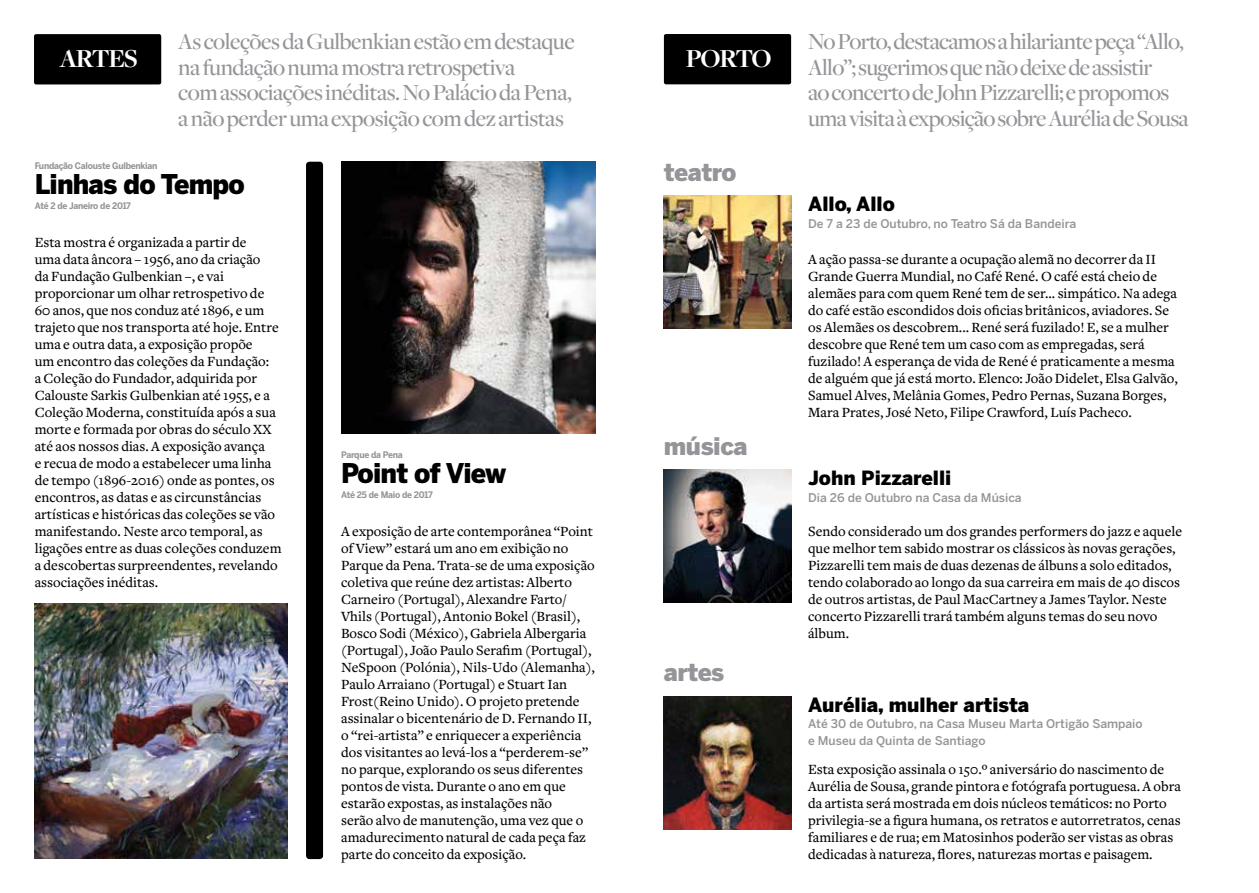
<style>
.page{position:relative;width:1259px;height:893px;background:#fff}
.page>*{position:absolute;margin:0;border:0;box-sizing:border-box;transform-origin:0 0}
.t1{font:900 27px "Benton Sans";letter-spacing:-.03em;color:#000}
.t2{font:700 27px "Freight Disp";letter-spacing:-.05em;color:#fff}
.t3{font:500 24px/25.5px "Freight Disp";letter-spacing:-.03em;color:#939598}
.t4{font:900 24px "Benton Sans";letter-spacing:-.02em;color:#939598}
.t5{font:900 19.5px "Benton Sans";color:#000}
.t6{font:500 14.7px/17px "Freight Text";color:#000}
.t7{font:500 12px/16.5px "Benton Sans";color:#939598}
.t8{font:700 9px "Benton Sans";letter-spacing:-.03em;color:#939598;scale:.95 1}
</style>
<div class="page">
<img style="left:663px;top:470px;width:128px;height:133px">
<img style="left:663px;top:196px;width:128px;height:132px">
<img style="left:663px;top:696px;width:128px;height:133px">
<div style="left:664px;top:34px;width:127px;height:50px;background:#000;border-radius:2px"></div>
<div style="left:34px;top:34px;width:127px;height:50px;background:#000;border-radius:2px"></div>
<div style="left:306px;top:162px;width:17px;height:697px;background:#000;border-radius:3px"></div>
<img style="left:341px;top:162px;width:254px;height:272px">
<img style="left:35px;top:604px;width:253px;height:255px">
<h1 class="t2" style="left:60px;top:44px;width:80px">ARTES</h1>
<h2 class="t3" style="left:178px;top:29px;width:398px">As coleções da Gulbenkian estão em destaque na fundação numa mostra retrospetiva<br>com associações inéditas. No Palácio da Pena, a não perder uma exposição com dez artistas</h2>
<p class="t8" style="left:35px;top:160px;width:131px">Fundação Calouste Gulbenkian</p>
<h1 class="t1" style="left:35px;top:168px;width:211px">Linhas do Tempo</h1>
<p class="t8" style="left:35px;top:201px;width:103px">Até 2 de Janeiro de 2017</p>
<p class="t6" style="left:35px;top:234px;width:248px">Esta mostra é organizada a partir de<br>uma data âncora – 1956, ano da criação<br>da Fundação Gulbenkian –, e vai proporcionar um olhar retrospetivo de 60 anos, que nos conduz até 1896, e um trajeto que nos transporta até hoje. Entre uma e outra data, a exposição propõe<br>um encontro das coleções da Fundação:<br>a Coleção do Fundador, adquirida por Calouste Sarkis Gulbenkian até 1955, e a Coleção Moderna, constituída após a sua morte e formada por obras do século XX até aos nossos dias. A exposição avança<br>e recua de modo a estabelecer uma linha de tempo (1896-2016) onde as pontes, os encontros, as datas e as circunstâncias artísticas e históricas das coleções se vão manifestando. Neste arco temporal, as ligações entre as duas coleções conduzem a descobertas surpreendentes, revelando associações inéditas.</p>
<p class="t8" style="left:341px;top:449px;width:66px">Parque da Pena</p>
<h1 class="t1" style="left:341px;top:457px;width:166px">Point of View</h1>
<p class="t8" style="left:341px;top:490px;width:98px">Até 25 de Maio de 2017</p>
<p class="t6" style="left:341px;top:523px;width:255px">A exposição de arte contemporânea “Point of View” estará um ano em exibição no Parque da Pena. Trata-se de uma exposição coletiva que reúne dez artistas: Alberto Carneiro (Portugal), Alexandre Farto/ Vhils (Portugal), Antonio Bokel (Brasil), Bosco Sodi (México), Gabriela Albergaria (Portugal), João Paulo Serafim (Portugal), NeSpoon (Polónia), Nils-Udo (Alemanha), Paulo Arraiano (Portugal) e Stuart Ian Frost(Reino Unido). O projeto pretende assinalar o bicentenário de D. Fernando II, o “rei-artista” e enriquecer a experiência dos visitantes ao levá-los a “perderem-se” no parque, explorando os seus diferentes pontos de vista. Durante o ano em que estarão expostas, as instalações não<br>serão alvo de manutenção, uma vez que o amadurecimento natural de cada peça faz parte do conceito da exposição.</p>
<h1 class="t2" style="left:686px;top:44px;width:87px">PORTO</h1>
<h2 class="t4" style="left:664px;top:158px;width:74px">teatro</h2>
<h2 class="t4" style="left:664px;top:432px;width:85px">música</h2>
<h2 class="t4" style="left:664px;top:658px;width:62px">artes</h2>
<h2 class="t3" style="left:808px;top:29px;width:382px">No Porto, destacamos a hilariante peça “Allo, Allo”; sugerimos que não deixe de assistir<br>ao concerto de John Pizzarelli; e propomos uma visita à exposição sobre Aurélia de Sousa</h2>
<h3 class="t5" style="left:808px;top:192px;width:88px">Allo, Allo</h3>
<p class="t7" style="left:808px;top:215px;width:270px">De 7 a 23 de Outubro, no Teatro Sá da Bandeira</p>
<p class="t6" style="left:808px;top:251px;width:371px">A ação passa-se durante a ocupação alemã no decorrer da II Grande Guerra Mundial, no Café René. O café está cheio de alemães para com quem René tem de ser... simpático. Na adega do café estão escondidos dois oficias britânicos, aviadores. Se os Alemães os descobrem... René será fuzilado! E, se a mulher descobre que René tem um caso com as empregadas, será fuzilado! A esperança de vida de René é praticamente a mesma de alguém que já está morto. Elenco: João Didelet, Elsa Galvão, Samuel Alves, Melânia Gomes, Pedro Pernas, Suzana Borges, Mara Prates, José Neto, Filipe Crawford, Luís Pacheco.</p>
<h3 class="t5" style="left:808px;top:467px;width:145px">John Pizzarelli</h3>
<p class="t7" style="left:808px;top:489px;width:215px">Dia 26 de Outubro na Casa da Música</p>
<p class="t6" style="left:808px;top:523px;width:375px">Sendo considerado um dos grandes performers do jazz e aquele que melhor tem sabido mostrar os clássicos às novas gerações, Pizzarelli tem mais de duas dezenas de álbuns a solo editados, tendo colaborado ao longo da sua carreira em mais de 40 discos de outros artistas, de Paul MacCartney a James Taylor. Neste concerto Pizzarelli trará também alguns temas do seu novo álbum.</p>
<h3 class="t5" style="left:808px;top:693px;width:223px">Aurélia, mulher artista</h3>
<p class="t7" style="left:808px;top:715px;width:336px">Até 30 de Outubro, na Casa Museu Marta Ortigão Sampaio e Museu da Quinta de Santiago</p>
<p class="t6" style="left:808px;top:761px;width:374px">Esta exposição assinala o 150.º aniversário do nascimento de Aurélia de Sousa, grande pintora e fotógrafa portuguesa. A obra da artista será mostrada em dois núcleos temáticos: no Porto privilegia-se a figura humana, os retratos e autorretratos, cenas familiares e de rua; em Matosinhos poderão ser vistas as obras dedicadas à natureza, flores, naturezas mortas e paisagem.</p>
</div>
